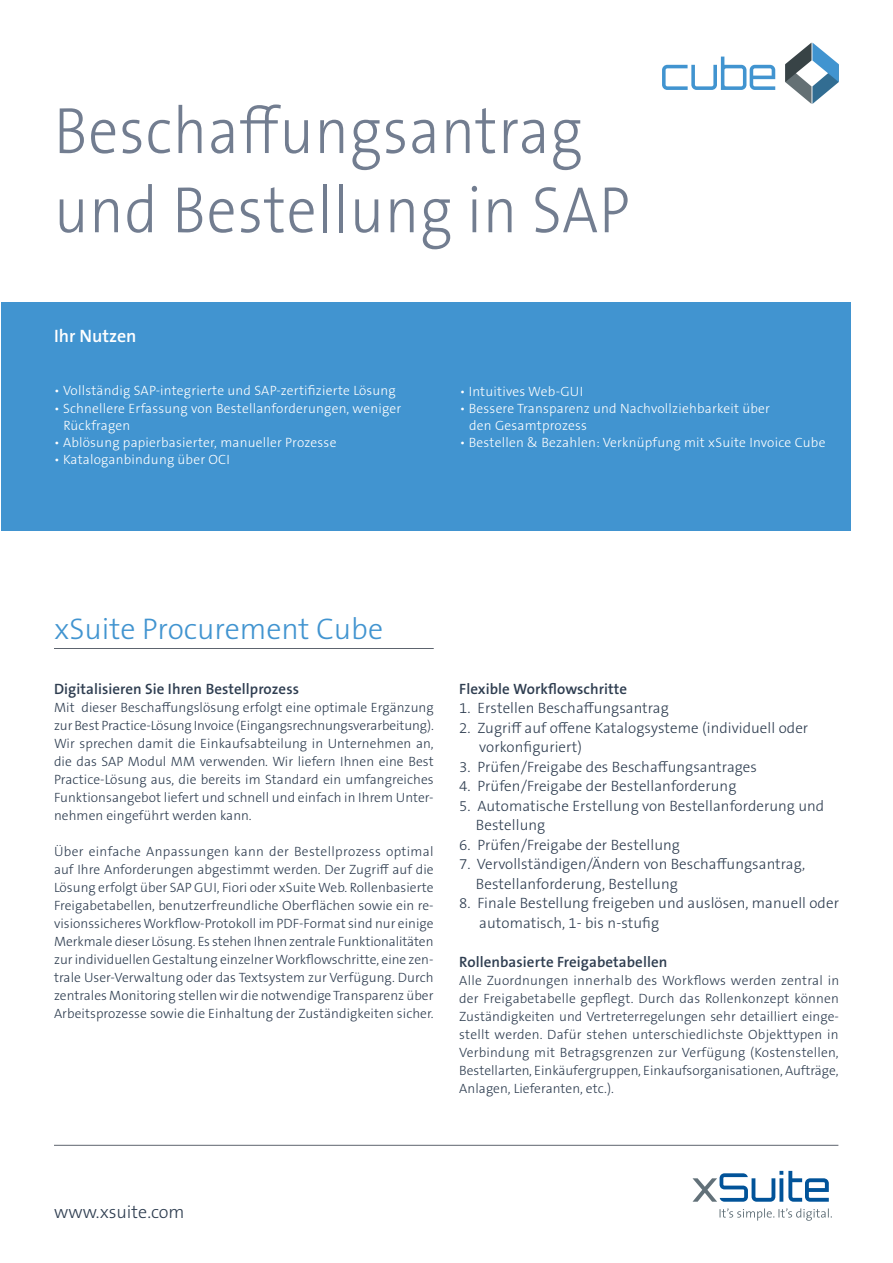
<style>
.page{position:relative;width:893px;height:1263px;background:#fff}
.page>*{position:absolute;margin:0;border:0;box-sizing:border-box;transform-origin:0 0}
.t1{font:300 66px/79.2px "The Sans B W3";letter-spacing:.015em;color:#727d90;scale:.9 1}
.t2{font:300 30px "The Sans B W3";color:#4194d0}
.t3{font:300 18px "The Sans B W3";color:#2e3d50}
.t4{font:600 18px "The Sans B W6";color:#fff}
.t5{font:300 15px/19.5px "The Sans B W3";letter-spacing:.005em;color:#2e3d50}
.t6{font:600 15px "The Sans B W6";letter-spacing:.005em;color:#2e3d50}
.t7{font:300 13.5px/18px "The Sans B W3";letter-spacing:.005em;color:#2e3d50;text-align:justify}
.t8{font:300 13.5px/17.2px "The Sans B W3";letter-spacing:.015em;color:#fff}
</style>
<div class="page">
<div style="left:1px;top:303px;width:849px;height:228px;background:#4194d0"></div>
<hr style="left:54px;top:648px;width:380px;height:1px;background:#343d49">
<svg style="left:692px;top:1171px;width:137px;height:31px"></svg>
<svg style="left:720px;top:1208px;width:112px;height:13px"></svg>
<hr style="left:54px;top:1145px;width:784px;height:1px;background:#343d49">
<svg style="left:662px;top:57px;width:113px;height:33px"></svg>
<svg style="left:785px;top:43px;width:54px;height:61px"></svg>
<p class="t1" style="left:54px;top:92px;width:641px">Beschaffungsantrag und Bestellung in SAP</p>
<p class="t4" style="left:54px;top:324px;width:84px">Ihr Nutzen</p>
<p class="t8" style="left:54px;top:382px;width:343px">• Vollständig SAP-integrierte und SAP-zertifizierte Lösung</p>
<p class="t8" style="left:63px;top:399px;width:339px;text-indent:-9px">• Schnellere Erfassung von Bestellanforderungen, weniger<br>Rückfragen</p>
<p class="t8" style="left:54px;top:434px;width:284px">• Ablösung papierbasierter, manueller Prozesse</p>
<p class="t8" style="left:54px;top:451px;width:177px">• Kataloganbindung über OCI</p>
<p class="t8" style="left:460px;top:382px;width:125px">• Intuitives Web-GUI</p>
<p class="t8" style="left:469px;top:400px;width:302px;text-indent:-9px">• Bessere Transparenz und Nachvollziehbarkeit über den Gesamtprozess</p>
<p class="t8" style="left:460px;top:434px;width:367px">• Bestellen &amp; Bezahlen: Verknüpfung mit xSuite Invoice Cube</p>
<p class="t2" style="left:54px;top:610px;width:331px">xSuite Procurement Cube</p>
<p class="t6" style="left:54px;top:679px;width:247px">Digitalisieren Sie Ihren Bestellprozess</p>
<p class="t7" style="left:54px;top:698px;width:381px">Mit dieser Beschaffungslösung erfolgt eine optimale Ergänzung zur Best Practice-Lösung Invoice (Eingangsrechnungsverarbeitung).<br>Wir sprechen damit die Einkaufsabteilung in Unternehmen an, die das SAP Modul MM verwenden. Wir liefern Ihnen eine Best Practice-Lösung aus, die bereits im Standard ein umfangreiches Funktionsangebot liefert und schnell und einfach in Ihrem Unter&shy;nehmen eingeführt werden kann.</p>
<p class="t7" style="left:54px;top:842px;width:381px">Über einfache Anpassungen kann der Bestellprozess optimal auf Ihre Anforderungen abgestimmt werden. Der Zugriff auf die Lösung erfolgt über SAP GUI, Fiori oder xSuite Web. Rollenbasierte Freigabetabellen, benutzerfreundliche Oberflächen sowie ein re&shy;visionssicheres Workflow-Protokoll im PDF-Format sind nur einige Merkmale dieser Lösung. Es stehen Ihnen zentrale Funktionalitäten zur individuellen Gestaltung einzelner Workflowschritte, eine zen&shy;trale User-Verwaltung oder das Textsystem zur Verfügung. Durch zentrales Monitoring stellen wir die notwendige Transparenz über Arbeitsprozesse sowie die Einhaltung der Zuständigkeiten sicher.</p>
<p class="t6" style="left:459px;top:679px;width:169px">Flexible Workflowschritte</p>
<p class="t5" style="left:459px;top:698px;width:211px">1. Erstellen Beschaffungsantrag</p>
<p class="t5" style="left:479px;top:718px;width:330px;text-indent:-20px">2. Zugriff auf offene Katalogsysteme (individuell oder vorkonfiguriert)</p>
<p class="t5" style="left:459px;top:757px;width:299px">3. Prüfen/Freigabe des Beschaffungsantrages</p>
<p class="t5" style="left:459px;top:776px;width:279px">4. Prüfen/Freigabe der Bestellanforderung</p>
<p class="t5" style="left:476px;top:796px;width:350px;text-indent:-17px">5. Automatische Erstellung von Bestellanforderung und<br>Bestellung</p>
<p class="t5" style="left:459px;top:835px;width:222px">6. Prüfen/Freigabe der Bestellung</p>
<p class="t5" style="left:476px;top:854px;width:331px;text-indent:-17px">7. Vervollständigen/Ändern von Beschaffungsantrag,<br>Bestellanforderung, Bestellung</p>
<p class="t5" style="left:479px;top:893px;width:361px;text-indent:-20px">8. Finale Bestellung freigeben und auslösen, manuell oder automatisch, 1- bis n-stufig</p>
<p class="t6" style="left:459px;top:952px;width:210px">Rollenbasierte Freigabetabellen</p>
<p class="t7" style="left:459px;top:971px;width:381px">Alle Zuordnungen innerhalb des Workflows werden zentral in der Freigabetabelle gepflegt. Durch das Rollenkonzept können Zuständigkeiten und Vertreterregelungen sehr detailliert einge&shy;stellt werden. Dafür stehen unterschiedlichste Objekttypen in Verbindung mit Betragsgrenzen zur Verfügung (Kostenstellen, Bestellarten, Einkäufergruppen, Einkaufsorganisationen, Aufträge, Anlagen, Lieferanten, etc.).</p>
<p class="t3" style="left:54px;top:1200px;width:132px">www.xsuite.com</p>
</div>
